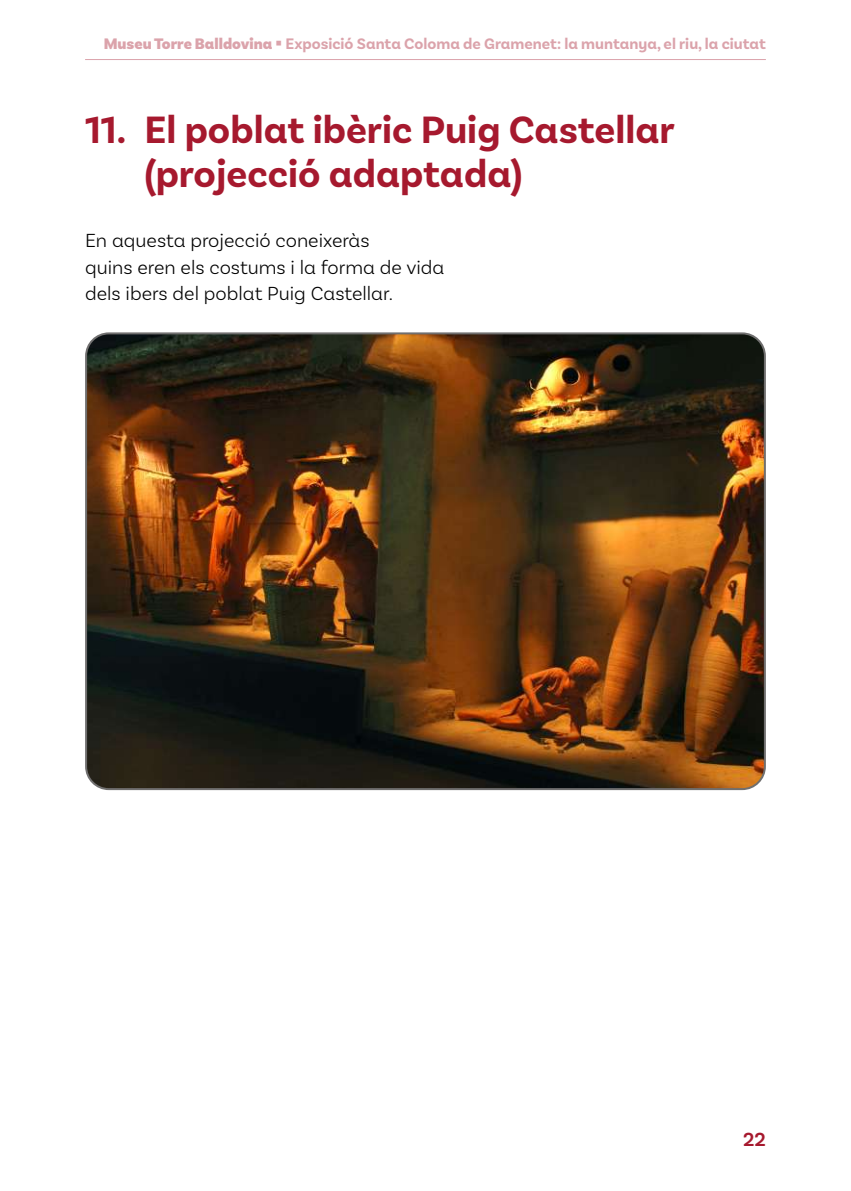
<style>
.page{position:relative;width:851px;height:1191px;background:#fff}
.page>*{position:absolute;margin:0;border:0;box-sizing:border-box;transform-origin:0 0}
.t1{font:700 40px/44px "Basic Sans Alt";color:#a6192e}
.t2{font:300 20px/26px "Basic Sans Alt";color:#000}
.t3{font:600 20px "Basic Sans Alt";color:#a6192e}
.t4{font:700 16px "Basic Sans Alt";color:#dba3ab}
.s1{font-weight:900}
</style>
<div class="page">
<hr style="left:85px;top:59px;width:680px;height:1px;background:#dba3ab">
<img style="left:88px;top:333px;width:676px;height:456px">
<div style="left:85px;top:332px;width:680px;height:458px;border:2px solid #706f6f;border-radius:23px"></div>
<p class="t4" style="left:104px;top:34px;width:663px"><span class="s1">Museu Torre Balldovina</span> ▪ Exposició Santa Coloma de Gramenet: la muntanya, el riu, la ciutat</p>
<h1 class="t1" style="left:144px;top:108px;width:531px;text-indent:-59px">11. El poblat ibèric Puig Castellar (projecció adaptada)</h1>
<p class="t2" style="left:85px;top:227px;width:361px">En aquesta projecció coneixeràs<br>quins eren els costums i la forma de vida dels ibers del poblat Puig Castellar.</p>
<p class="t3" style="left:743px;top:1126px;width:24px">22</p>
</div>
